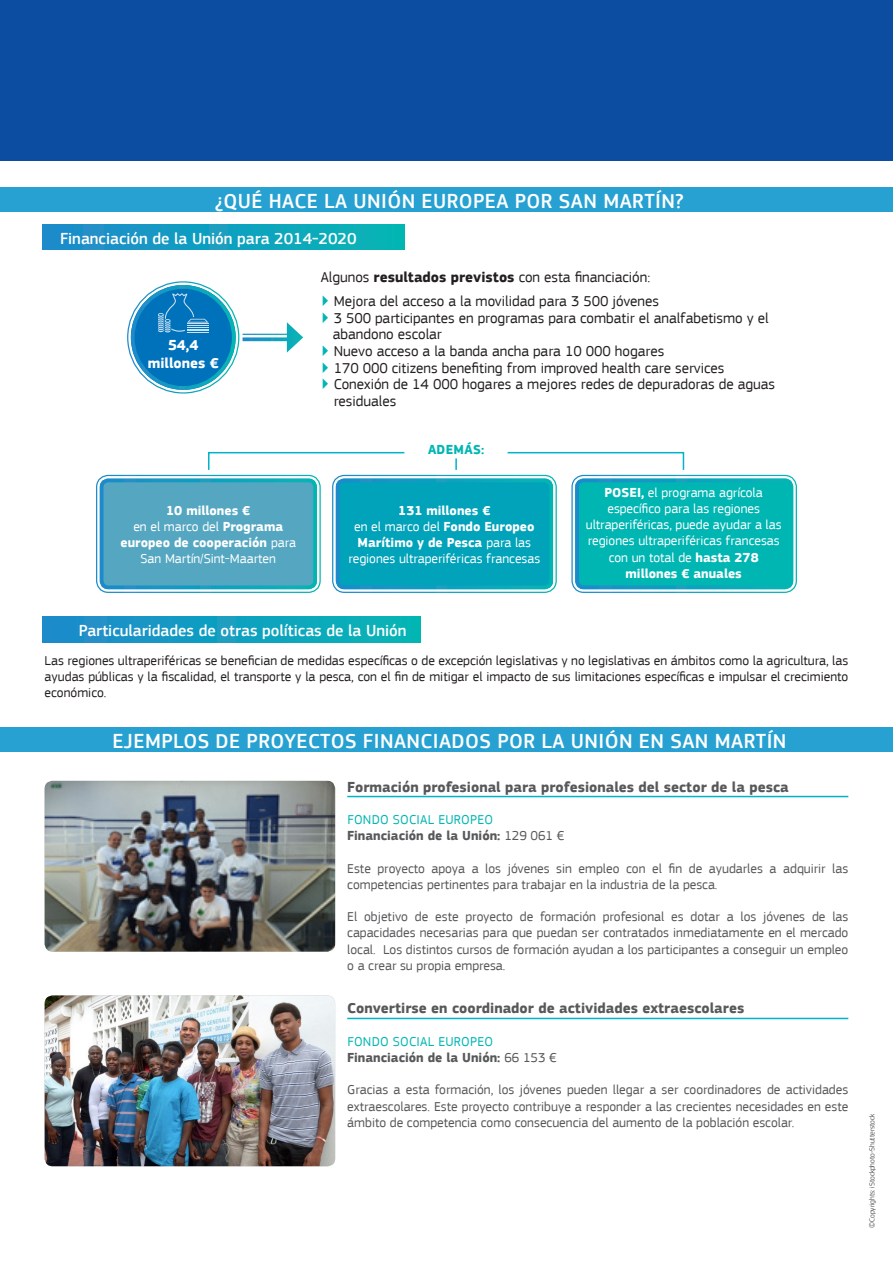
<style>
.page{position:relative;width:893px;height:1263px;background:#fff}
.page>*{position:absolute;margin:0;border:0;box-sizing:border-box;transform-origin:0 0}
.Lieu{font:500 21px "EC Square Sans Pro";letter-spacing:.02em;color:#fff}
.t1{font:500 16.5px "EC Square Sans Pro";color:#fff}
.t2{font:15px/16.5px "EC Square Sans Pro";color:#231f20}
.t3{font:700 15px "EC Square Sans Pro";color:#57585a}
.t4{font:700 15px "EC Square Sans Pro";color:#fff}
.t5{font:13.5px/16.2px "EC Square Sans Pro";color:#57585a;text-align:justify}
.t6{font:13.5px/16.2px "EC Square Sans Pro";color:#231f20;text-align:justify}
.t7{font:13.5px/16.2px "EC Square Sans Pro";color:#fff;text-align:center}
.t8{font:700 13.5px/16.2px "EC Square Sans Pro";color:#fff;text-align:center}
.t9{font:700 13.5px "EC Square Sans Pro";color:#57585a}
.t10{font:13.5px "EC Square Sans Pro";letter-spacing:.02em;color:#00b6b3}
.t11{font:700 13.5px "EC Square Sans Pro";letter-spacing:.02em;color:#00b6b3}
.t12{font:300 7.5px "EC Square Sans Pro";color:#231f20}
.s1{font-weight:400}
.s2{font-weight:700}
.s3{color:#00b6b3}
</style>
<div class="page">
<div style="left:336px;top:479px;width:217px;height:110px;background:#00a3ba;border-radius:9px"></div>
<div style="left:332px;top:475px;width:225px;height:118px;border:1px solid #fff;border-radius:12px"></div>
<div style="left:336px;top:479px;width:217px;height:110px;border:4px solid #fff;border-radius:7px"></div>
<div style="left:575px;top:479px;width:218px;height:110px;background:#00b6b3;border-radius:9px"></div>
<div style="left:571px;top:475px;width:226px;height:118px;border:1px solid #fff;border-radius:12px"></div>
<div style="left:575px;top:479px;width:218px;height:110px;border:4px solid #fff;border-radius:7px"></div>
<div style="left:100px;top:479px;width:217px;height:110px;background:#55a7c1;border-radius:9px"></div>
<div style="left:96px;top:475px;width:225px;height:118px;border:1px solid #fff;border-radius:12px"></div>
<div style="left:100px;top:479px;width:217px;height:110px;border:4px solid #fff;border-radius:7px"></div>
<div style="left:42px;top:225px;width:363px;height:25px;background:linear-gradient(to right,#1f8acc,#05b6b4)"></div>
<svg style="left:208px;top:451px;width:197px;height:19px"></svg>
<svg style="left:243px;top:337px;width:44px;height:4px"></svg>
<svg style="left:287px;top:322px;width:16px;height:31px"></svg>
<svg style="left:455px;top:458px;width:2px;height:12px"></svg>
<svg style="left:507px;top:451px;width:178px;height:19px"></svg>
<div style="left:131px;top:285px;width:105px;height:105px;background:#0072bc;border-radius:50%"></div>
<div style="left:131px;top:285px;width:105px;height:105px;border:4px solid #fff;border-radius:50%"></div>
<svg style="left:158px;top:293px;width:51px;height:40px"></svg>
<div style="left:42px;top:616px;width:379px;height:26px;background:linear-gradient(to right,#1f8acc,#04b6b4)"></div>
<div style="left:0;top:0;width:893px;height:160px;background:#0d4da1"></div>
<hr style="left:347px;top:796px;width:501px;height:1px;background:#00b3cb">
<hr style="left:347px;top:1018px;width:501px;height:1px;background:#00b3cb">
<div style="left:0;top:187px;width:893px;height:25px;background:#26a1d2"></div>
<div style="left:0;top:727px;width:893px;height:25px;background:#26a1d2"></div>
<img style="left:45px;top:781px;width:290px;height:171px">
<img style="left:45px;top:995px;width:290px;height:171px">
<p class="Lieu" style="left:215px;top:189px;width:470px">¿QUÉ HACE LA UNIÓN EUROPEA POR SAN MARTÍN?</p>
<p class="t1" style="left:60px;top:229px;width:298px">Financiación de la Unión para 2014-2020</p>
<p class="t4" style="left:168px;top:336px;width:32px">54,4</p>
<p class="t4" style="left:148px;top:354px;width:73px">millones €</p>
<p class="t8" style="left:166px;top:503px;width:86px">10 millones €</p>
<p class="t8" style="left:120px;top:519px;width:177px"><span class="s1">en el marco del</span> Programa europeo de cooperación <span class="s1">para</span></p>
<p class="t7" style="left:141px;top:551px;width:137px">San Martín/Sint-Maarten</p>
<p class="t2" style="left:321px;top:269px;width:331px">Algunos <span class="s2">resultados previstos</span> con esta financiación:</p>
<p class="t2" style="left:321px;top:293px;width:340px"><span class="s3">▶</span> Mejora del acceso a la movilidad para 3 500 jóvenes</p>
<p class="t2" style="left:333px;top:310px;width:437px;text-indent:-12px"><span class="s3">▶</span> 3 500 participantes en programas para combatir el analfabetismo y el abandono escolar</p>
<p class="t2" style="left:321px;top:343px;width:345px"><span class="s3">▶</span> Nuevo acceso a la banda ancha para 10 000 hogares</p>
<p class="t2" style="left:321px;top:359px;width:405px"><span class="s3">▶</span> 170 000 citizens benefiting from improved health care services</p>
<p class="t2" style="left:334px;top:376px;width:443px;text-indent:-13px"><span class="s3">▶</span> Conexión de 14 000 hogares a mejores redes de depuradoras de aguas residuales</p>
<p class="t11" style="left:428px;top:442px;width:58px">ADEMÁS:</p>
<p class="t8" style="left:398px;top:503px;width:94px">131 millones €</p>
<p class="t7" style="left:348px;top:518px;width:193px">en el marco del <span class="s2">Fondo Europeo<br>Marítimo y de Pesca</span> para las regiones ultraperiféricas francesas</p>
<p class="t7" style="left:586px;top:484px;width:197px"><span class="s2">POSEI,</span> el programa agrícola específico para las regiones ultraperiféricas, puede ayudar a las regiones ultraperiféricas francesas con un total de <span class="s2">hasta 278 millones € anuales</span></p>
<p class="t1" style="left:79px;top:620px;width:329px">Particularidades de otras políticas de la Unión</p>
<p class="t6" style="left:45px;top:652px;width:805px">Las regiones ultraperiféricas se benefician de medidas específicas o de excepción legislativas y no legislativas en ámbitos como la agricultura, las ayudas públicas y la fiscalidad, el transporte y la pesca, con el fin de mitigar el impacto de sus limitaciones específicas e impulsar el crecimiento económico.</p>
<p class="Lieu" style="left:112px;top:728px;width:676px">EJEMPLOS DE PROYECTOS FINANCIADOS POR LA UNIÓN EN SAN MARTÍN</p>
<p class="t3" style="left:347px;top:777px;width:443px">Formación profesional para profesionales del sector de la pesca</p>
<p class="t10" style="left:347px;top:812px;width:147px">FONDO SOCIAL EUROPEO</p>
<p class="t9" style="left:347px;top:827px;width:218px">Financiación de la Unión: <span class="s1">129 061 €</span></p>
<p class="t5" style="left:347px;top:860px;width:503px">Este proyecto apoya a los jóvenes sin empleo con el fin de ayudarles a adquirir las competencias pertinentes para trabajar en la industria de la pesca.</p>
<p class="t5" style="left:347px;top:909px;width:503px">El objetivo de este proyecto de formación profesional es dotar a los jóvenes de las capacidades necesarias para que puedan ser contratados inmediatamente en el mercado local. Los distintos cursos de formación ayudan a los participantes a conseguir un empleo o a crear su propia empresa.</p>
<p class="t3" style="left:347px;top:999px;width:399px">Convertirse en coordinador de actividades extraescolares</p>
<p class="t10" style="left:347px;top:1033px;width:147px">FONDO SOCIAL EUROPEO</p>
<p class="t9" style="left:347px;top:1049px;width:211px">Financiación de la Unión: <span class="s1">66 153 €</span></p>
<p class="t5" style="left:347px;top:1082px;width:503px">Gracias a esta formación, los jóvenes pueden llegar a ser coordinadores de actividades extraescolares. Este proyecto contribuye a responder a las crecientes necesidades en este ámbito de competencia como consecuencia del aumento de la población escolar.</p>
<p class="t12" style="left:867px;top:1227px;width:115px;rotate:-90deg">©Copyrights: iStockphoto-Shutterstock</p>
</div>
